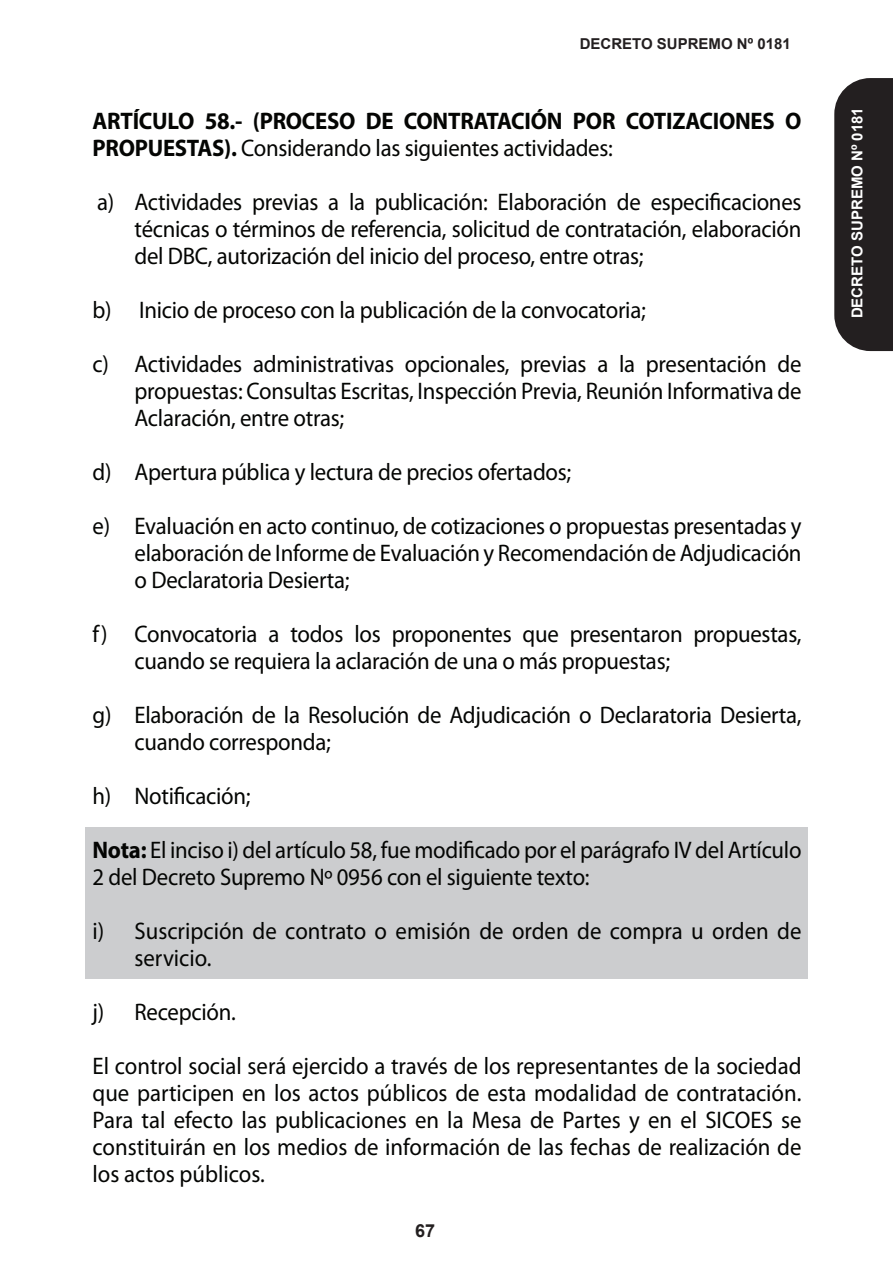
<style>
.page{position:relative;width:893px;height:1276px;background:#fff}
.page>*{position:absolute;margin:0;border:0;box-sizing:border-box;transform-origin:0 0}
.t1{font:24px/27px "Myriad Pro";letter-spacing:-.01em;color:#040503;text-align:justify;scale:.95 1}
.t2{font:700 24px/27px "Myriad Pro";letter-spacing:-.01em;color:#040503;scale:.95 1}
.t3{font:700 18px "Arial";color:#231f20}
.t4{font:700 15px "Arial";color:#231f20}
.t5{font:700 15px "Arial";color:#fff}
.s1{font-weight:400}
.s2{font-weight:700}
</style>
<div class="page">
<div style="left:834px;top:78px;width:59px;height:273px;background:#231f20"></div>
<div style="left:85px;top:827px;width:723px;height:152px;background:#cccdcf"></div>
<p class="t4" style="left:580px;top:34px;width:213px">DECRETO SUPREMO Nº 0181</p>
<p class="t2" style="left:93px;top:106px;width:748px">ARTÍCULO 58.- (PROCESO DE CONTRATACIÓN POR COTIZACIONES O<br>PROPUESTAS). <span class="s1">Considerando las siguientes actividades:</span></p>
<p class="t1" style="left:135px;top:188px;width:704px;text-indent:-37px">a) Actividades previas a la publicación: Elaboración de especificaciones técnicas o términos de referencia, solicitud de contratación, elaboración del DBC, autorización del inicio del proceso, entre otras;</p>
<p class="t1" style="left:93px;top:296px;width:584px">b) Inicio de proceso con la publicación de la convocatoria;</p>
<p class="t1" style="left:135px;top:350px;width:704px;text-indent:-42px">c) Actividades administrativas opcionales, previas a la presentación de propuestas: Consultas Escritas, Inspección Previa, Reunión Informativa de Aclaración, entre otras;</p>
<p class="t1" style="left:93px;top:458px;width:505px">d) Apertura pública y lectura de precios ofertados;</p>
<p class="t1" style="left:135px;top:512px;width:704px;text-indent:-42px">e) Evaluación en acto continuo, de cotizaciones o propuestas presentadas y elaboración de Informe de Evaluación y Recomendación de Adjudicación o Declaratoria Desierta;</p>
<p class="t1" style="left:135px;top:620px;width:704px;text-indent:-42px">f) Convocatoria a todos los proponentes que presentaron propuestas, cuando se requiera la aclaración de una o más propuestas;</p>
<p class="t1" style="left:135px;top:701px;width:704px;text-indent:-42px">g) Elaboración de la Resolución de Adjudicación o Declaratoria Desierta, cuando corresponda;</p>
<p class="t1" style="left:93px;top:782px;width:168px">h) Notificación;</p>
<p class="t1" style="left:93px;top:836px;width:748px"><span class="s2">Nota:</span> El inciso i) del artículo 58, fue modificado por el parágrafo IV del Artículo<br>2 del Decreto Supremo Nº 0956 con el siguiente texto:</p>
<p class="t1" style="left:135px;top:917px;width:704px;text-indent:-42px">i) Suscripción de contrato o emisión de orden de compra u orden de servicio.</p>
<p class="t1" style="left:93px;top:998px;width:152px">j) Recepción.</p>
<p class="t1" style="left:93px;top:1052px;width:748px">El control social será ejercido a través de los representantes de la sociedad que participen en los actos públicos de esta modalidad de contratación.<br>Para tal efecto las publicaciones en la Mesa de Partes y en el SICOES se constituirán en los medios de información de las fechas de realización de los actos públicos.</p>
<p class="t3" style="left:415px;top:1219px;width:22px">67</p>
<p class="t5" style="left:847px;top:318px;width:213px;rotate:-90deg">DECRETO SUPREMO Nº 0181</p>
</div>
